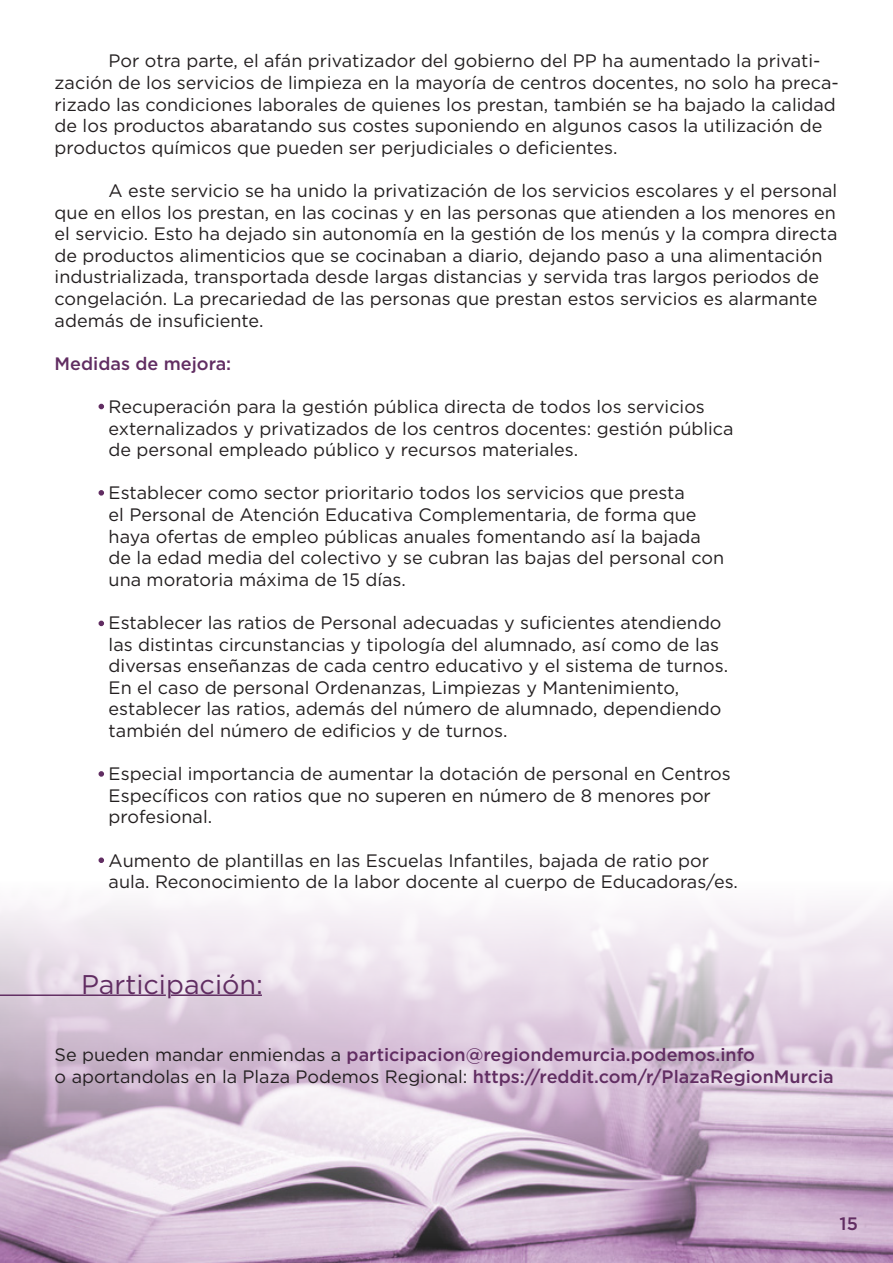
<style>
.page{position:relative;width:893px;height:1263px;background:#fff}
.page>*{position:absolute;margin:0;border:0;box-sizing:border-box;transform-origin:0 0}
.t1{font:27px "Gotham";color:#612d62}
.t2{font:18px/21.6px "Gotham";color:#231f20}
.t3{font:500 18px "Gotham";color:#612d62}
.s1{font-weight:400;color:#231f20}
.s2{font-weight:500;color:#612d62}
</style>
<div class="page">
<img style="left:0;top:901px;width:893px;height:362px">
<svg style="left:99px;top:404px;width:5px;height:5px"></svg>
<svg style="left:99px;top:490px;width:5px;height:6px"></svg>
<svg style="left:99px;top:621px;width:5px;height:5px"></svg>
<svg style="left:99px;top:771px;width:5px;height:6px"></svg>
<svg style="left:99px;top:857px;width:5px;height:6px"></svg>
<hr style="left:0;top:994px;width:166px;height:2px;background:#612d62">
<hr style="left:171px;top:994px;width:91px;height:2px;background:#612d62">
<p class="t2" style="left:55px;top:50px;width:786px;text-indent:54px">Por otra parte, el afán privatizador del gobierno del PP ha aumentado la privati&shy;zación de los servicios de limpieza en la mayoría de centros docentes, no solo ha preca&shy;rizado las condiciones laborales de quienes los prestan, también se ha bajado la calidad de los productos abaratando sus costes suponiendo en algunos casos la utilización de productos químicos que pueden ser perjudiciales o deficientes.</p>
<p class="t2" style="left:55px;top:179px;width:784px;text-indent:54px">A este servicio se ha unido la privatización de los servicios escolares y el personal que en ellos los prestan, en las cocinas y en las personas que atienden a los menores en el servicio. Esto ha dejado sin autonomía en la gestión de los menús y la compra directa de productos alimenticios que se cocinaban a diario, dejando paso a una alimentación industrializada, transportada desde largas distancias y servida tras largos periodos de congelación. La precariedad de las personas que prestan estos servicios es alarmante además de insuficiente.</p>
<p class="t3" style="left:55px;top:352px;width:178px">Medidas de mejora:</p>
<p class="t2" style="left:109px;top:395px;width:626px">Recuperación para la gestión pública directa de todos los servicios externalizados y privatizados de los centros docentes: gestión pública de personal empleado público y recursos materiales.</p>
<p class="t2" style="left:109px;top:482px;width:617px">Establecer como sector prioritario todos los servicios que presta<br>el Personal de Atención Educativa Complementaria, de forma que haya ofertas de empleo públicas anuales fomentando así la bajada de la edad media del colectivo y se cubran las bajas del personal con una moratoria máxima de 15 días.</p>
<p class="t2" style="left:109px;top:611px;width:621px">Establecer las ratios de Personal adecuadas y suficientes atendiendo las distintas circunstancias y tipología del alumnado, así como de las diversas enseñanzas de cada centro educativo y el sistema de turnos.</p>
<p class="t2" style="left:109px;top:676px;width:614px">En el caso de personal Ordenanzas, Limpiezas y Mantenimiento, establecer las ratios, además del número de alumnado, dependiendo también del número de edificios y de turnos.</p>
<p class="t2" style="left:109px;top:763px;width:624px">Especial importancia de aumentar la dotación de personal en Centros<br>Específicos con ratios que no superen en número de 8 menores por profesional.</p>
<p class="t2" style="left:109px;top:849px;width:631px">Aumento de plantillas en las Escuelas Infantiles, bajada de ratio por aula. Reconocimiento de la labor docente al cuerpo de Educadoras/es.</p>
<p class="t1" style="left:81px;top:967px;width:183px">Participación:</p>
<p class="t3" style="left:55px;top:1043px;width:702px"><span class="s1">Se pueden mandar enmiendas a</span> participacion@regiondemurcia.podemos.info</p>
<p class="t2" style="left:55px;top:1065px;width:781px">o aportandolas en la Plaza Podemos Regional: <span class="s2">https://reddit.com/r/PlazaRegionMurcia</span></p>
<p class="t3" style="left:840px;top:1211px;width:20px">15</p>
</div>
